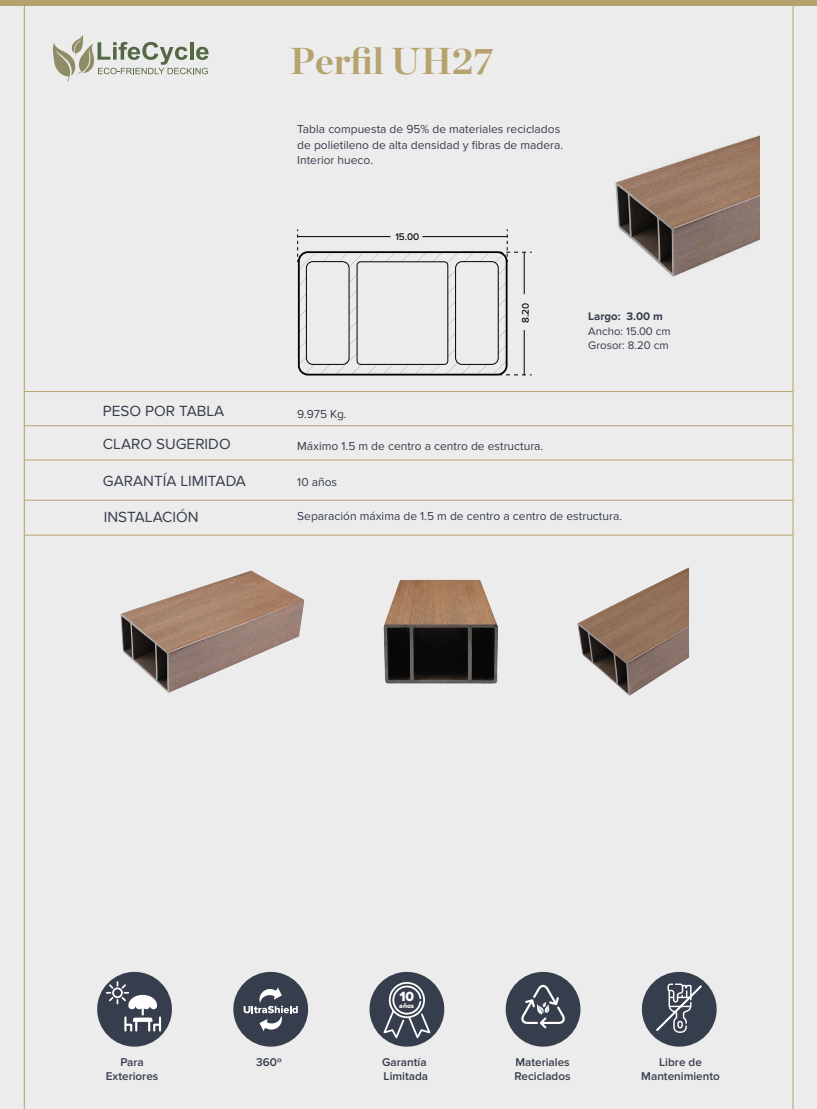
<style>
.page{position:relative;width:817px;height:1109px;background:#fff}
.page>*{position:absolute;margin:0;border:0;box-sizing:border-box;transform-origin:0 0}
.t1{font:700 37.47px "Chronicle Display";letter-spacing:-.01em;color:#b6a26e}
.t2{font:15.27px/33.5px "Proxima Nova";color:#363d4c}
.t3{font:13.8px "Proxima Nova Extrabld";color:#fff}
.t4{font:12px/15.9px "Proxima Nova";color:#363d4c}
.t5{font:600 11.7px/14px "Proxima Nova";color:#363d4c;text-align:center}
.t6{font:11.4px/14.4px "Proxima Nova";color:#363d4c}
.t7{font:700 11.4px "Proxima Nova";color:#363d4c}
.t8{font:500 9.99px "Proxima Nova";color:#000}
.t9{font:6.78px "Proxima Nova Extrabld";color:#fff}
</style>
<div class="page">
<div style="left:0;top:0;width:817px;height:1108px;background:#ececec"></div>
<svg style="left:52px;top:35px;width:156px;height:46px"></svg>
<svg style="left:297px;top:229px;width:234px;height:147px"></svg>
<hr style="left:24px;top:0;width:1px;height:1108px;background:#b6a26e">
<div style="left:0;top:0;width:817px;height:6px;background:#b6a26e"></div>
<hr style="left:792px;top:0;width:1px;height:1108px;background:#b6a26e">
<img style="left:615px;top:135px;width:144px;height:142px">
<hr style="left:24px;top:391px;width:769px;height:1px;background:#b6a26e">
<hr style="left:24px;top:425px;width:769px;height:1px;background:#b6a26e">
<hr style="left:24px;top:459px;width:769px;height:1px;background:#b6a26e">
<hr style="left:24px;top:500px;width:769px;height:1px;background:#b6a26e">
<hr style="left:24px;top:535px;width:769px;height:1px;background:#b6a26e">
<div style="left:233px;top:971px;width:75px;height:75px;background:#363d4c;border-radius:50%"></div>
<svg style="left:244px;top:987px;width:54px;height:44px"></svg>
<div style="left:97px;top:971px;width:75px;height:75px;background:#363d4c;border-radius:50%"></div>
<svg style="left:106px;top:981px;width:55px;height:50px"></svg>
<div style="left:369px;top:971px;width:75px;height:75px;background:#363d4c;border-radius:50%"></div>
<svg style="left:383px;top:982px;width:47px;height:56px"></svg>
<div style="left:505px;top:971px;width:75px;height:75px;background:#363d4c;border-radius:50%"></div>
<svg style="left:521px;top:984px;width:44px;height:44px"></svg>
<div style="left:642px;top:971px;width:74px;height:75px;background:#363d4c;border-radius:50%"></div>
<svg style="left:656px;top:983px;width:45px;height:49px"></svg>
<img style="left:120px;top:567px;width:569px;height:129px">
<h1 class="t1" style="left:290px;top:31px;width:205px">Perfil UH27</h1>
<p class="t4" style="left:297px;top:121px;width:267px">Tabla compuesta de 95% de materiales reciclados de polietileno de alta densidad y fibras de madera.<br>Interior hueco.</p>
<p class="t2" style="left:103px;top:394px;width:129px">PESO POR TABLA<br>CLARO SUGERIDO</p>
<p class="t2" style="left:103px;top:464px;width:144px">GARANTÍA LIMITADA</p>
<p class="t2" style="left:104px;top:500px;width:96px">INSTALACIÓN</p>
<p class="t8" style="left:395px;top:231px;width:25px">15.00</p>
<p class="t8" style="left:520px;top:323px;width:22px;rotate:-90deg">8.20</p>
<p class="t7" style="left:588px;top:310px;width:76px">Largo: 3.00 m</p>
<p class="t6" style="left:588px;top:324px;width:84px">Ancho: 15.00 cm<br>Grosor: 8.20 cm</p>
<p class="t4" style="left:297px;top:406px;width:51px">9.975 Kg.</p>
<p class="t4" style="left:297px;top:438px;width:248px">Máximo 1.5 m de centro a centro de estructura.</p>
<p class="t4" style="left:297px;top:474px;width:41px">10 años</p>
<p class="t4" style="left:297px;top:508px;width:326px">Separación máxima de 1.5 m de centro a centro de estructura.</p>
<p class="t3" style="left:399px;top:988px;width:16px">10</p>
<p class="t9" style="left:399px;top:1001px;width:16px">años</p>
<p class="t5" style="left:106px;top:1054px;width:54px">Para<br>Exteriores</p>
<p class="t5" style="left:256px;top:1054px;width:27px">360º</p>
<p class="t5" style="left:382px;top:1054px;width:47px;text-align:left">Garantía<br>Limitada</p>
<p class="t5" style="left:514px;top:1054px;width:58px;text-align:left">Materiales<br>Reciclados</p>
<p class="t5" style="left:641px;top:1054px;width:80px">Libre de<br>Mantenimiento</p>
</div>
